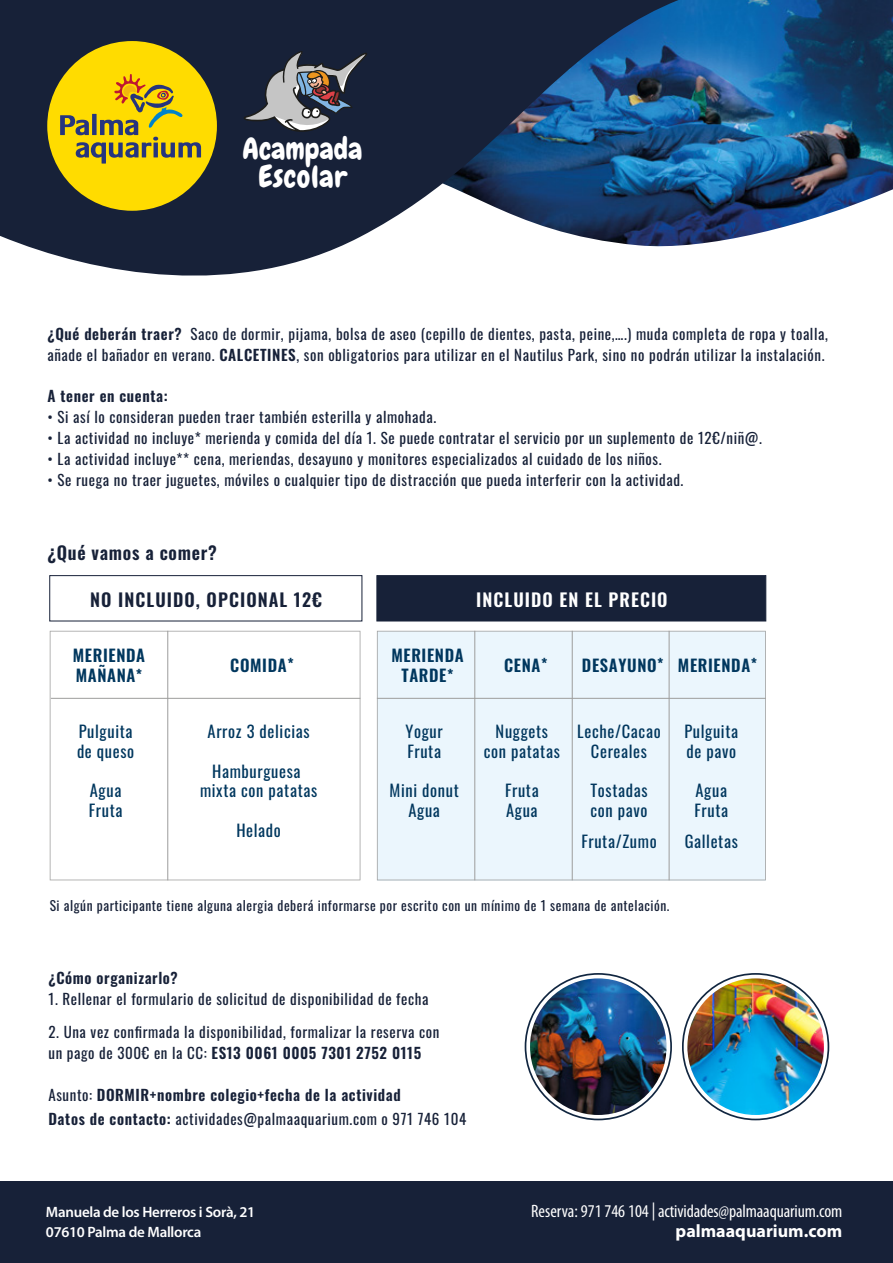
<style>
.page{position:relative;width:893px;height:1263px;background:#fff}
.page>*{position:absolute;margin:0;border:0;box-sizing:border-box;transform-origin:0 0}
.t1{font:30.15px "Chewy";letter-spacing:.02em;color:#fff}
.t2{font:29.55px "Chewy";color:#fff}
.t3{font:condensed 18px "Myriad Pro";letter-spacing:-.01em;color:#fff}
.t4{font:600 18px "Oswald";letter-spacing:.06em;color:#172138}
.t5{font:600 18px "Oswald";letter-spacing:.06em;color:#fff}
.t6{font:700 18px "Myriad Pro";color:#fff}
.t7{font:600 18px "Oswald";letter-spacing:.04em;color:#172138}
.t8{font:16.5px/19.8px "Oswald";letter-spacing:.04em;color:#01375e}
.t9{font:600 16.5px/19.8px "Oswald";letter-spacing:.04em;color:#01375e}
.t10{font:15px/21px "Oswald";letter-spacing:.04em;color:#172138}
.t11{font:600 15px/24px "Oswald";letter-spacing:.04em;color:#172138}
.t12{font:600 15px/19.5px "Myriad Pro";letter-spacing:-.02em;color:#fff}
.t13{font:13.5px "Oswald";letter-spacing:.04em;color:#172138}
.s1{font-weight:600}
.s2{font-size:15px}
.s3{font-weight:400}
</style>
<div class="page">
<div style="left:377px;top:631px;width:389px;height:249px;background:#ebf6fd"></div>
<img style="left:530px;top:978px;width:137px;height:137px;border-radius:68px">
<img style="left:687px;top:978px;width:137px;height:137px;border-radius:68px">
<div style="left:0;top:1181px;width:893px;height:82px;background:#172138"></div>
<img style="left:678px;top:0;width:215px;height:246px">
<svg style="left:0;top:0;width:678px;height:276px;background:#384a64"></svg>
<svg style="left:244px;top:51px;width:123px;height:82px;background:#525662"></svg>
<div style="left:47px;top:41px;width:170px;height:170px;background:#ffdc00;border-radius:50%"></div>
<svg style="left:60px;top:74px;width:141px;height:90px"></svg>
<div style="left:49px;top:575px;width:313px;height:46px;border:1px solid #172138"></div>
<div style="left:376px;top:575px;width:390px;height:46px;background:#172138;border:1px solid #172138"></div>
<svg style="left:50px;top:631px;width:310px;height:249px"></svg>
<hr style="left:167px;top:631px;width:1px;height:249px;background:#9d9d9c">
<hr style="left:51px;top:698px;width:309px;height:1px;background:#9d9d9c">
<hr style="left:377px;top:698px;width:389px;height:1px;background:#9d9d9c">
<hr style="left:474px;top:631px;width:1px;height:249px;background:#9d9d9c">
<hr style="left:572px;top:631px;width:1px;height:249px;background:#9d9d9c">
<hr style="left:669px;top:631px;width:1px;height:249px;background:#9d9d9c">
<h2 class="t2" style="left:243px;top:130px;width:121px">Acampada</h2>
<h1 class="t1" style="left:259px;top:157px;width:90px">Escolar</h1>
<p class="t10" style="left:47px;top:322px;width:782px"><span class="s1">¿Qué deberán traer?</span> Saco de dormir, pijama, bolsa de aseo (cepillo de dientes, pasta, peine,….) muda completa de ropa y toalla, añade el bañador en verano. <span class="s1">CALCETINES</span>, son obligatorios para utilizar en el Nautilus Park, sino no podrán utilizar la instalación.</p>
<p class="t11" style="left:47px;top:385px;width:122px">A tener en cuenta:</p>
<p class="t10" style="left:47px;top:405px;width:390px">• Si así lo consideran pueden traer también esterilla y almohada.</p>
<p class="t10" style="left:47px;top:426px;width:716px">• La actividad no incluye* merienda y comida del día 1. Se puede contratar el servicio por un suplemento de 12€/niñ@.</p>
<p class="t10" style="left:47px;top:447px;width:616px">• La actividad incluye** cena, meriendas, desayuno y monitores especializados al cuidado de los niños.</p>
<p class="t10" style="left:47px;top:468px;width:637px">• Se ruega no traer juguetes, móviles o cualquier tipo de distracción que pueda interferir con la actividad.</p>
<p class="t7" style="left:47px;top:543px;width:171px">¿Qué vamos a comer?</p>
<p class="t4" style="left:90px;top:590px;width:233px">NO INCLUIDO, OPCIONAL 12€</p>
<p class="t5" style="left:476px;top:590px;width:193px">INCLUIDO EN EL PRECIO</p>
<p class="t9" style="left:73px;top:647px;width:74px">MERIENDA<br>MAÑANA<span class="s2">*</span></p>
<p class="t9" style="left:391px;top:647px;width:74px;text-align:center">MERIENDA<br>TARDE<span class="s2">*</span></p>
<p class="t9" style="left:230px;top:656px;width:65px">COMIDA<span class="s2">*</span></p>
<p class="t9" style="left:504px;top:656px;width:45px">CENA<span class="s2">*</span></p>
<p class="t9" style="left:582px;top:656px;width:177px">DESAYUNO<span class="s2">*</span> MERIENDA<span class="s2">*</span></p>
<p class="t8" style="left:77px;top:720px;width:59px">Pulguita de queso</p>
<p class="t8" style="left:89px;top:779px;width:35px">Agua<br>Fruta</p>
<p class="t8" style="left:208px;top:720px;width:104px">Arroz 3 delicias</p>
<p class="t8" style="left:200px;top:759px;width:119px;text-align:center">Hamburguesa mixta con patatas</p>
<p class="t8" style="left:236px;top:819px;width:46px">Helado</p>
<p class="t8" style="left:406px;top:720px;width:39px">Yogur<br>Fruta</p>
<p class="t8" style="left:390px;top:779px;width:71px;text-align:center">Mini donut<br>Agua</p>
<p class="t8" style="left:484px;top:720px;width:78px;text-align:center">Nuggets con patatas</p>
<p class="t8" style="left:505px;top:779px;width:35px">Fruta<br>Agua</p>
<p class="t8" style="left:577px;top:720px;width:85px;text-align:center">Leche/Cacao<br>Cereales</p>
<p class="t8" style="left:590px;top:779px;width:59px">Tostadas con pavo</p>
<p class="t8" style="left:581px;top:829px;width:77px">Fruta/Zumo</p>
<p class="t8" style="left:684px;top:720px;width:55px">Pulguita de pavo</p>
<p class="t8" style="left:694px;top:779px;width:35px">Agua<br>Fruta</p>
<p class="t8" style="left:685px;top:829px;width:55px">Galletas</p>
<p class="t13" style="left:50px;top:893px;width:621px">Si algún participante tiene alguna alergia deberá informarse por escrito con un mínimo de 1 semana de antelación.</p>
<p class="t11" style="left:48px;top:967px;width:131px">¿Cómo organizarlo?</p>
<p class="t10" style="left:48px;top:987px;width:382px">1. Rellenar el formulario de solicitud de disponibilidad de fecha</p>
<p class="t10" style="left:48px;top:1020px;width:393px">2. Una vez confirmada la disponibilidad, formalizar la reserva con un pago de 300€ en la CC: <span class="s1">ES13 0061 0005 7301 2752 0115</span></p>
<p class="t11" style="left:48px;top:1084px;width:419px"><span class="s3">Asunto:</span> DORMIR+nombre colegio+fecha de la actividad<br>Datos de contacto: <span class="s3">actividades@palmaaquarium.com o 971 746 104</span></p>
<p class="t12" style="left:46px;top:1203px;width:211px">Manuela de los Herreros i Sorà, 21<br>07610 Palma de Mallorca</p>
<p class="t3" style="left:531px;top:1202px;width:312px">Reserva: 971 746 104 | actividades@palmaaquarium.com</p>
<p class="t6" style="left:676px;top:1221px;width:168px">palmaaquarium.com</p>
</div>
